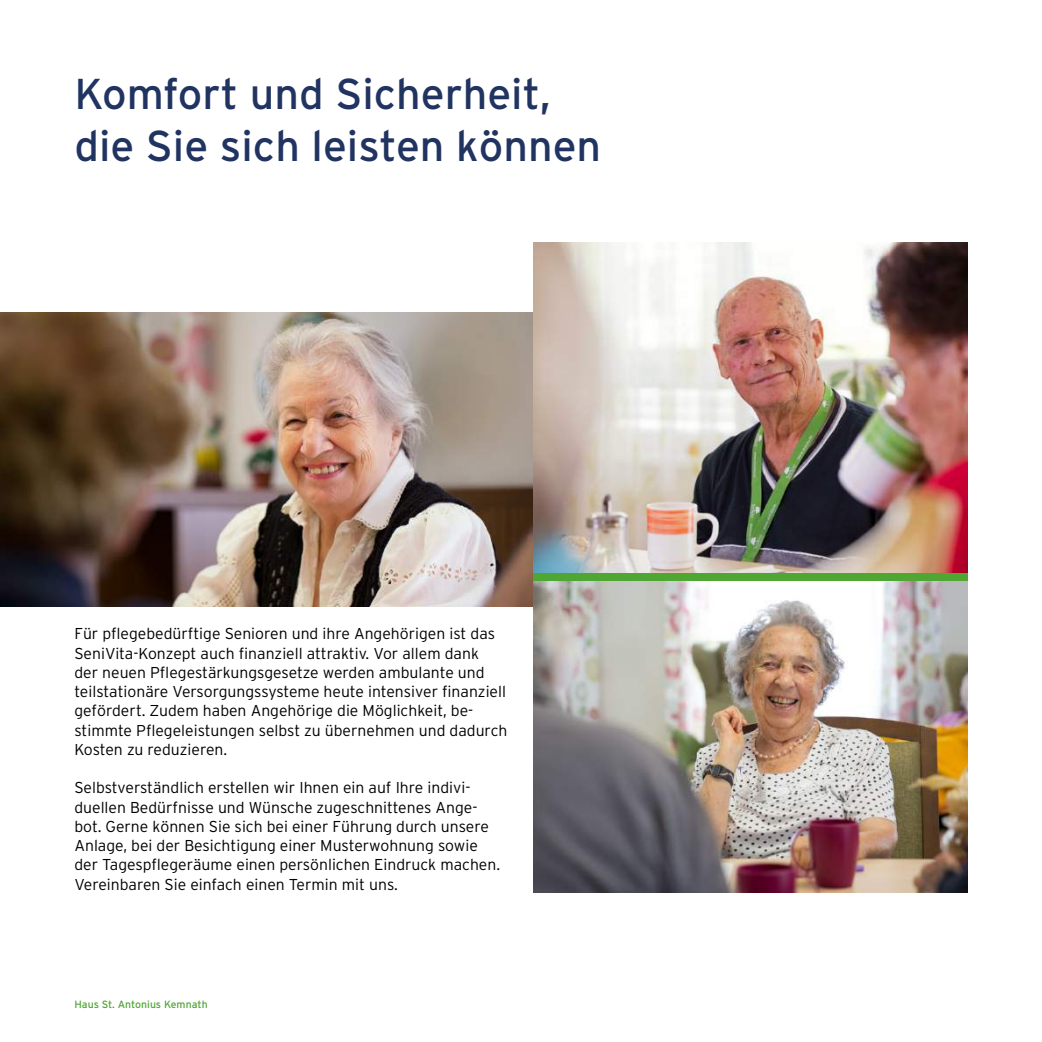
<style>
.page{position:relative;width:1042px;height:1042px;background:#fff}
.page>*{position:absolute;margin:0;border:0;box-sizing:border-box;transform-origin:0 0}
.t1{font:43.05px/51.8px "Interstate";color:#213461}
.t2{font:300 15.75px/19.2px "Interstate";color:#000}
.t3{font:10.5px "Interstate";color:#4fa632}
</style>
<div class="page">
<img style="left:0;top:313px;width:533px;height:294px">
<img style="left:533px;top:242px;width:434px;height:331px">
<img style="left:533px;top:581px;width:434px;height:311px">
<div style="left:533px;top:573px;width:434px;height:8px;background:#4fa632"></div>
<h1 class="t1" style="left:74px;top:68px;width:528px">Komfort und Sicherheit, die Sie sich leisten können</h1>
<p class="t2" style="left:74px;top:624px;width:434px">Für pflegebedürftige Senioren und ihre Angehörigen ist das SeniVita-Konzept auch finanziell attraktiv. Vor allem dank<br>der neuen Pflegestärkungsgesetze werden ambulante und teilstationäre Versorgungssysteme heute intensiver finanziell gefördert. Zudem haben Angehörige die Möglichkeit, be&shy;stimmte Pflegeleistungen selbst zu übernehmen und dadurch Kosten zu reduzieren.</p>
<p class="t2" style="left:74px;top:778px;width:427px">Selbstverständlich erstellen wir Ihnen ein auf Ihre indivi&shy;duellen Bedürfnisse und Wünsche zugeschnittenes Ange&shy;bot. Gerne können Sie sich bei einer Führung durch unsere Anlage, bei der Besichtigung einer Musterwohnung sowie der Tagespflegeräume einen persönlichen Eindruck machen.<br>Vereinbaren Sie einfach einen Termin mit uns.</p>
<p class="t3" style="left:74px;top:998px;width:135px">Haus St. Antonius Kemnath</p>
</div>
